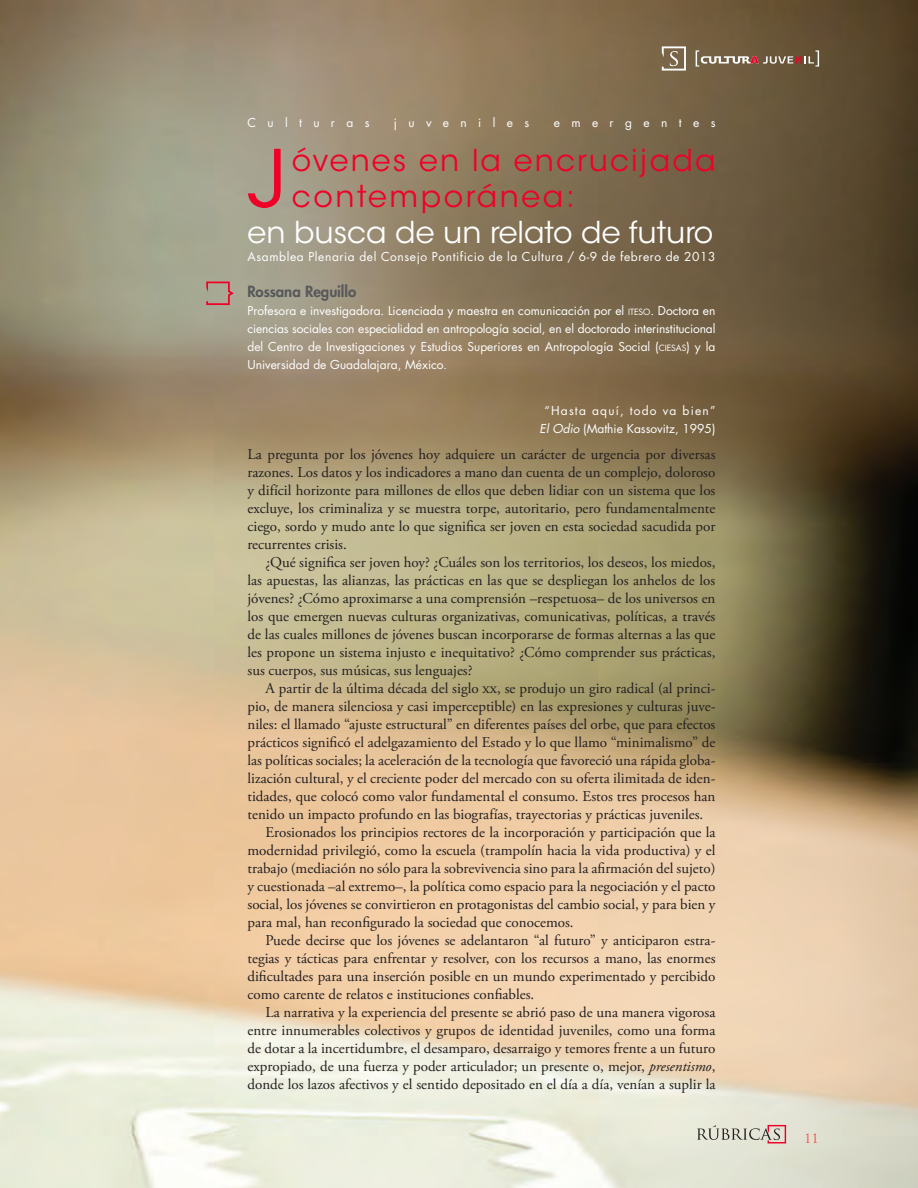
<style>
.page{position:relative;width:918px;height:1188px;background:#fff}
.page>*{position:absolute;margin:0;border:0;box-sizing:border-box;transform-origin:0 0}
.Títulos{font:78.6px "ITC Avant Garde Std";color:#ef0027}
.Títulos-2{font:30px "ITC Avant Garde Std";letter-spacing:.07em;color:#ef0027}
.Títulos-3{font:30px "ITC Avant Garde Std";color:#fff}
.Texto{font:15px/18px "Adobe Garamond Pro";color:#231f20;text-align:justify}
.Currícula{font:800 15px "Futura Std";letter-spacing:-.005em;color:#57585a}
.Subtítulos{font:15px "Adobe Garamond Pro";color:#fc564f}
.Currícula-2{font:12px/18px "Futura Std";color:#fff;text-align:justify}
.Pie_de_foto{font:12px "Futura Std";letter-spacing:.05em;color:#fff}
.Pie_de_foto-2{font:12px "Futura Std";color:#fff}
.Pie_de_foto-3{font:12px "Futura Std";letter-spacing:.95em;color:#fff}
.Pie_de_foto-4{font:12px "Futura Std";letter-spacing:.1em;color:#fff}
.s1{font-size:8.4px}
.s2{font-style:italic}
</style>
<div class="page">
<img style="left:0;top:0;width:918px;height:1188px">
<svg style="left:206px;top:282px;width:28px;height:23px"></svg>
<svg style="left:662px;top:46px;width:24px;height:25px"></svg>
<svg style="left:696px;top:50px;width:123px;height:17px;background:#8a735d"></svg>
<svg style="left:697px;top:1125px;width:89px;height:18px;background:#c9beb3"></svg>
<p class="Pie_de_foto-3" style="left:248px;top:115px;width:124px">Culturas</p>
<p class="Pie_de_foto-3" style="left:394px;top:115px;width:137px">juveniles</p>
<p class="Pie_de_foto-3" style="left:554px;top:115px;width:163px">emergentes</p>
<p class="Títulos" style="left:248px;top:131px;width:40px">J</p>
<p class="Títulos-2" style="left:292px;top:142px;width:425px">óvenes en la encrucijada</p>
<p class="Títulos-2" style="left:292px;top:178px;width:284px">contemporánea:</p>
<p class="Títulos-3" style="left:248px;top:214px;width:467px">en busca de un relato de futuro</p>
<p class="Pie_de_foto" style="left:248px;top:249px;width:469px">Asamblea Plenaria del Consejo Pontificio de la Cultura / 6-9 de febrero de 2013</p>
<p class="Currícula" style="left:248px;top:282px;width:110px">Rossana Reguillo</p>
<p class="Currícula-2" style="left:248px;top:302px;width:470px">Profesora e investigadora. Licenciada y maestra en comunicación por el <span class="s1">ITESO</span>. Doctora en ciencias sociales con especialidad en antropología social, en el doctorado interinstitucional del Centro de Investigaciones y Estudios Superiores en Antropología Social (<span class="s1">CIESAS</span>) y la Universidad de Guadalajara, México.</p>
<p class="Pie_de_foto-4" style="left:544px;top:403px;width:173px">“Hasta aquí, todo va bien”</p>
<p class="Pie_de_foto-2" style="left:540px;top:421px;width:177px"><span class="s2">El Odio</span> (Mathie Kassovitz, 1995)</p>
<p class="Texto" style="left:248px;top:446px;width:470px">La pregunta por los jóvenes hoy adquiere un carácter de urgencia por diversas razones. Los datos y los indicadores a mano dan cuenta de un complejo, doloroso y difícil horizonte para millones de ellos que deben lidiar con un sistema que los excluye, los criminaliza y se muestra torpe, autoritario, pero fundamentalmente ciego, sordo y mudo ante lo que significa ser joven en esta sociedad sacudida por recurrentes crisis.</p>
<p class="Texto" style="left:248px;top:554px;width:470px;text-indent:18px">¿Qué significa ser joven hoy? ¿Cuáles son los territorios, los deseos, los miedos, las apuestas, las alianzas, las prácticas en las que se despliegan los anhelos de los jóvenes? ¿Cómo aproximarse a una comprensión –respetuosa– de los universos en los que emergen nuevas culturas organizativas, comunicativas, políticas, a través de las cuales millones de jóvenes buscan incorporarse de formas alternas a las que les propone un sistema injusto e inequitativo? ¿Cómo comprender sus prácticas, sus cuerpos, sus músicas, sus lenguajes?</p>
<p class="Texto" style="left:248px;top:680px;width:470px;text-indent:18px">A partir de la última década del siglo xx, se produjo un giro radical (al princi&shy;pio, de manera silenciosa y casi imperceptible) en las expresiones y culturas juve&shy;niles: el llamado “ajuste estructural” en diferentes países del orbe, que para efectos prácticos significó el adelgazamiento del Estado y lo que llamo “minimalismo” de las políticas sociales; la aceleración de la tecnología que favoreció una rápida globa&shy;lización cultural, y el creciente poder del mercado con su oferta ilimitada de iden&shy;tidades, que colocó como valor fundamental el consumo. Estos tres procesos han tenido un impacto profundo en las biografías, trayectorias y prácticas juveniles.</p>
<p class="Texto" style="left:248px;top:824px;width:470px;text-indent:18px">Erosionados los principios rectores de la incorporación y participación que la modernidad privilegió, como la escuela (trampolín hacia la vida productiva) y el trabajo (mediación no sólo para la sobrevivencia sino para la afirmación del sujeto) y cuestionada –al extremo–, la política como espacio para la negociación y el pacto social, los jóvenes se convirtieron en protagonistas del cambio social, y para bien y para mal, han reconfigurado la sociedad que conocemos.</p>
<p class="Texto" style="left:248px;top:932px;width:470px;text-indent:18px">Puede decirse que los jóvenes se adelantaron “al futuro” y anticiparon estra&shy;tegias y tácticas para enfrentar y resolver, con los recursos a mano, las enormes dificultades para una inserción posible en un mundo experimentado y percibido como carente de relatos e instituciones confiables.</p>
<p class="Texto" style="left:248px;top:1004px;width:470px;text-indent:18px">La narrativa y la experiencia del presente se abrió paso de una manera vigorosa entre innumerables colectivos y grupos de identidad juveniles, como una forma de dotar a la incertidumbre, el desamparo, desarraigo y temores frente a un futuro expropiado, de una fuerza y poder articulador; un presente o, mejor, <span class="s2">presentismo</span>, donde los lazos afectivos y el sentido depositado en el día a día, venían a suplir la</p>
<p class="Subtítulos" style="left:804px;top:1129px;width:16px">11</p>
</div>
